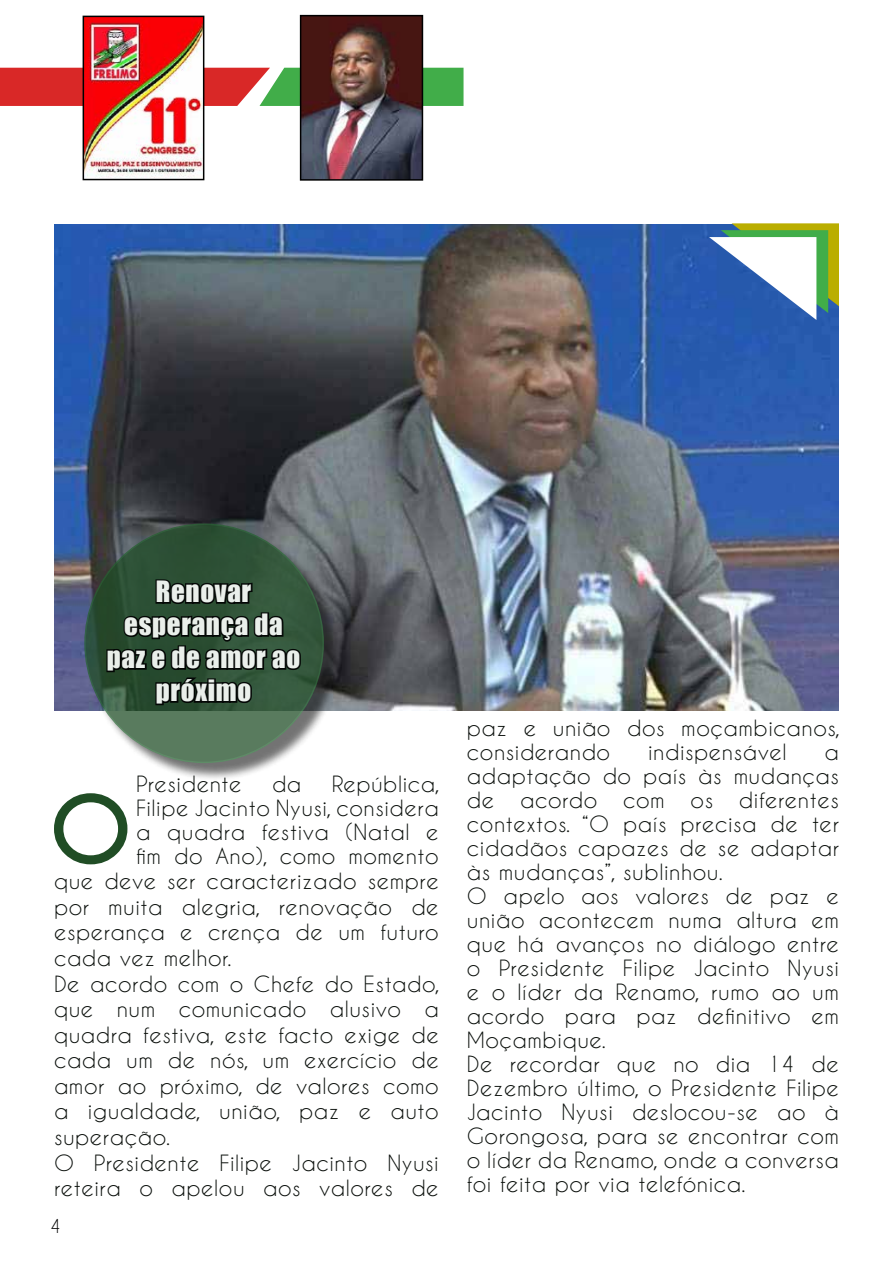
<style>
.page{position:relative;width:893px;height:1263px;background:#fff}
.page>*{position:absolute;margin:0;border:0;box-sizing:border-box;transform-origin:0 0}
.t1{font:700 88.95px "Caviar Dreams";color:#204d25}
.t2{font:27px/33px "Impact";letter-spacing:.025em;color:#fdfffd;text-align:center}
.t3{font:21px/24px "Caviar Dreams";letter-spacing:.025em;color:#090e0a}
.t4{font:18px "Caviar Dreams";color:#000}
</style>
<div class="page">
<svg style="left:0;top:68px;width:464px;height:38px"></svg>
<img style="left:86px;top:19px;width:115px;height:158px">
<div style="left:83px;top:16px;width:121px;height:164px;border:2px solid #000"></div>
<img style="left:303px;top:18px;width:117px;height:160px">
<div style="left:300px;top:15px;width:123px;height:166px;border:2px solid #000"></div>
<img style="left:54px;top:224px;width:785px;height:486px">
<div style="left:87px;top:526px;width:255px;height:256px;background:#000;opacity:.75"></div>
<svg style="left:85px;top:524px;width:238px;height:238px;fill:#2f533a"></svg>
<svg style="left:105px;top:577px;width:198px;height:148px"></svg>
<svg style="left:709px;top:223px;width:130px;height:97px"></svg>
<p class="t2" style="left:107px;top:574px;width:195px">Renovar esperança da paz e de amor ao próximo</p>
<p class="t3" style="left:136px;top:771px;width:107px">Presidente</p>
<p class="t3" style="left:272px;top:771px;width:31px">da</p>
<p class="t3" style="left:332px;top:771px;width:109px">República,</p>
<p class="t3" style="left:136px;top:795px;width:304px">Filipe Jacinto Nyusi, considera</p>
<p class="t3" style="left:136px;top:819px;width:304px">a quadra festiva (Natal e</p>
<p class="t3" style="left:136px;top:843px;width:304px">fim do Ano), como momento</p>
<p class="t3" style="left:54px;top:869px;width:386px">que deve ser caracterizado sempre</p>
<p class="t3" style="left:54px;top:894px;width:386px">por muita alegria, renovação de</p>
<p class="t3" style="left:54px;top:920px;width:386px">esperança e crença de um futuro</p>
<p class="t3" style="left:54px;top:945px;width:179px">cada vez melhor.</p>
<p class="t3" style="left:54px;top:971px;width:387px">De acordo com o Chefe do Estado,</p>
<p class="t3" style="left:54px;top:997px;width:386px">que num comunicado alusivo a</p>
<p class="t3" style="left:54px;top:1022px;width:386px">quadra festiva, este facto exige de</p>
<p class="t3" style="left:54px;top:1048px;width:386px">cada um de nós, um exercício de</p>
<p class="t3" style="left:54px;top:1073px;width:386px">amor ao próximo, de valores como</p>
<p class="t3" style="left:54px;top:1099px;width:386px">a igualdade, união, paz e auto</p>
<p class="t3" style="left:54px;top:1125px;width:118px">superação.</p>
<p class="t3" style="left:54px;top:1150px;width:386px">O Presidente Filipe Jacinto Nyusi</p>
<p class="t3" style="left:54px;top:1176px;width:386px">reteira o apelou aos valores de</p>
<h1 class="t1" style="left:48px;top:776px;width:86px">O</h1>
<p class="t4" style="left:50px;top:1216px;width:12px">4</p>
<p class="t3" style="left:467px;top:716px;width:374px">paz e união dos moçambicanos, considerando</p>
<p class="t3" style="left:648px;top:740px;width:140px">indispensável</p>
<p class="t3" style="left:467px;top:740px;width:374px;text-indent:358px">a adaptação do país às mudanças de acordo com os diferentes contextos. “O país precisa de ter cidadãos capazes de se adaptar às mudanças”, sublinhou.<br>O apelo aos valores de paz e união acontecem numa altura em que há avanços no diálogo entre o Presidente Filipe Jacinto Nyusi e o líder da Renamo, rumo ao um acordo para paz definitivo em<br>Moçambique.<br>De recordar que no dia 14 de<br>Dezembro último, o Presidente Filipe<br>Jacinto Nyusi deslocou-se ao à<br>Gorongosa, para se encontrar com o líder da Renamo, onde a conversa foi feita por via telefónica.</p>
</div>
